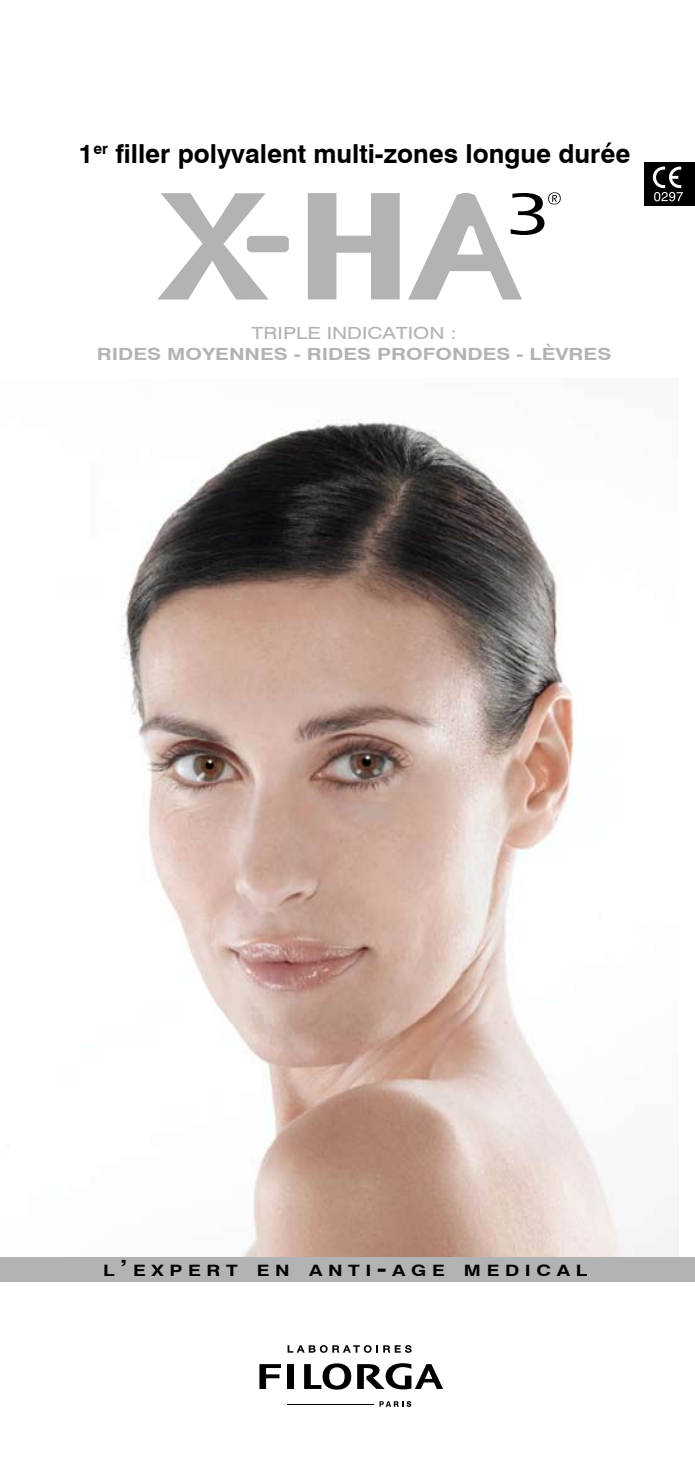
<style>
.page{position:relative;width:695px;height:1474px;background:#fff}
.page>*{position:absolute;margin:0;border:0;box-sizing:border-box;transform-origin:0 0}
.t1{font:700 26.25px "Swiss 721 BT";color:#000}
.t2{font:700 16.8px "Swiss 721 BT";color:#b1b3b4;scale:1.25 1}
.t3{font:16.8px "Swiss 721 BT";color:#b1b3b4;scale:1.25 1}
.t4{font:700 15.75px "Swiss 721 BT";letter-spacing:.285em;color:#000;scale:1.25 1}
.s1{font-size:22.4px}
</style>
<div class="page">
<img style="left:7px;top:420px;width:671px;height:836px">
<div style="left:0;top:1256px;width:694px;height:25px;background:#b1b3b4"></div>
<svg style="left:308px;top:193px;width:91px;height:106px"></svg>
<svg style="left:158px;top:193px;width:131px;height:106px"></svg>
<svg style="left:408px;top:192px;width:152px;height:107px"></svg>
<div style="left:644px;top:162px;width:50px;height:43px;background:#000"></div>
<svg style="left:652px;top:166px;width:30px;height:35px"></svg>
<hr style="left:287px;top:1403px;width:86px;height:1px;background:#000">
<svg style="left:259px;top:1364px;width:22px;height:24px"></svg>
<svg style="left:304px;top:1363px;width:47px;height:26px"></svg>
<div style="left:287px;top:1363px;width:7px;height:25px;background:#000"></div>
<svg style="left:357px;top:1363px;width:86px;height:26px"></svg>
<svg style="left:379px;top:1401px;width:32px;height:5px"></svg>
<svg style="left:287px;top:1345px;width:124px;height:7px"></svg>
<p class="t1" style="left:78px;top:137px;width:553px">1<sup>er</sup> filler polyvalent multi-zones longue durée</p>
<p class="t3" style="left:251px;top:323px;width:20px">TRIPL</p>
<p class="t3" style="left:307px;top:323px;width:71px">E INDICATIO</p>
<p class="t3" style="left:429px;top:323px;width:23px">N :</p>
<p class="t2" style="left:97px;top:344px;width:237px">Rides moyennes - Rides profo</p>
<p class="t2" style="left:452px;top:344px;width:129px">ndes - Lèvr es</p>
<p class="t4" style="left:103px;top:1260px;width:388px">L<span class="s1">’</span>EXPERT EN ANTI<span class="s1">-</span>AGE MEDICAL</p>
</div>
